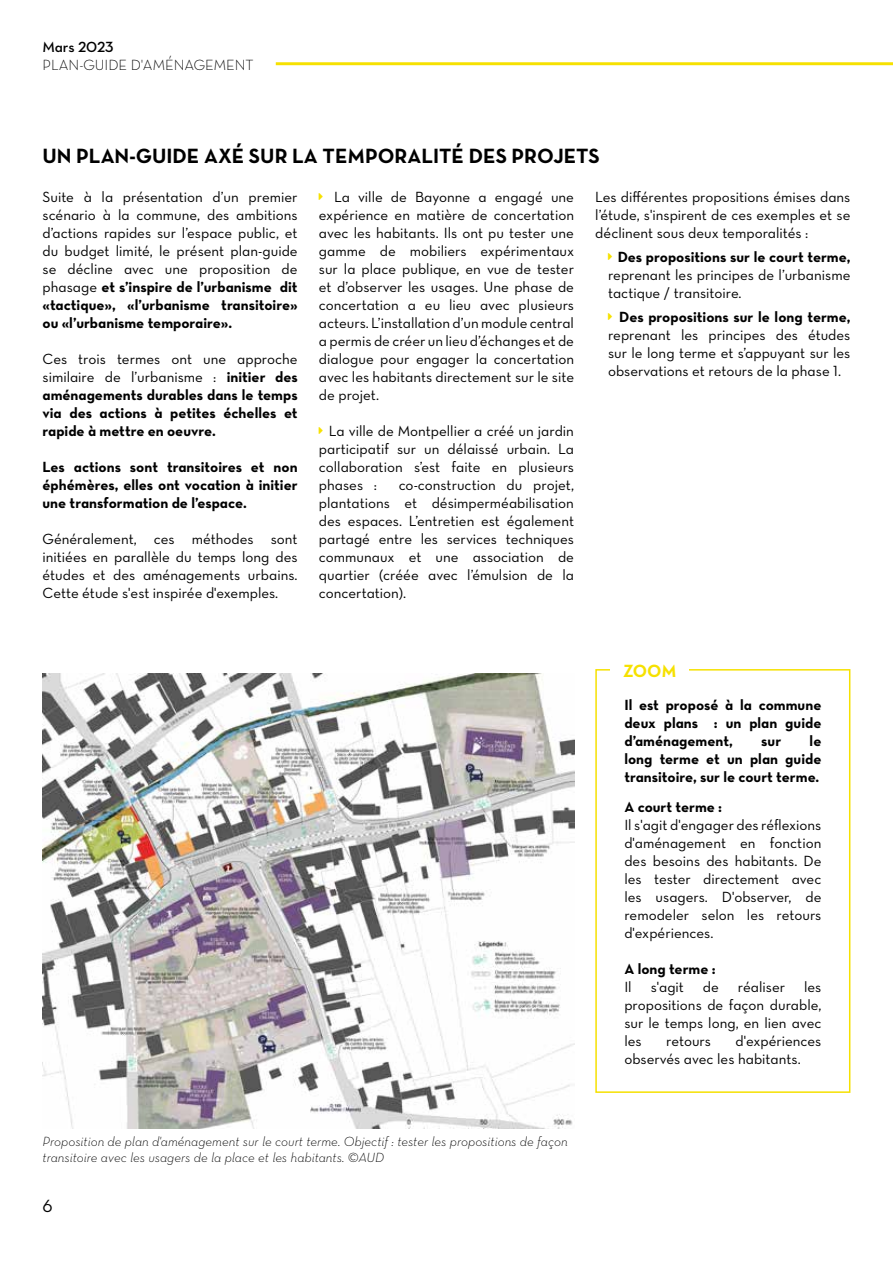
<style>
.page{position:relative;width:893px;height:1263px;background:#fff}
.page>*{position:absolute;margin:0;border:0;box-sizing:border-box;transform-origin:0 0}
.t1{font:21px "Neutra Text Bold Alt";color:#000}
.t2{font:18px "Neutra Text Bold Alt";color:#f6e100}
.t3{font:18px "Neutra Text Book Alt";color:#000}
.t4{font:15px/18px "Neutra Text Book Alt";color:#000;text-align:justify}
.t5{font:15px/18px "Neutra Text Bold Alt";color:#000;text-align:justify}
.t6{font:15px "Neutra Text Light Alt";color:#000}
.t7{font:15px "Neutra Text Demi Alt";letter-spacing:-.005em;color:#000}
.t8{font:13.5px/16.2px "Neutra Text Light Italic Alt";color:#000}
.s1{font-family:"Neutra Text Book Alt"}
.s2{font-family:"Neutra Text Bold Alt"}
.s3{color:#f6e100}
</style>
<div class="page">
<hr style="left:276px;top:62px;width:617px;height:3px;background:#f6e100">
<img style="left:43px;top:673px;width:531px;height:455px">
<div style="left:595px;top:669px;width:255px;height:424px;border:2px solid #f6e100"></div>
<div style="left:610px;top:660px;width:79px;height:20px;background:#fff"></div>
<p class="t7" style="left:43px;top:38px;width:73px">Mars 2023</p>
<p class="t6" style="left:43px;top:55px;width:213px">PLAN-GUIDE D'AMÉNAGEMENT</p>
<h1 class="t1" style="left:43px;top:143px;width:559px">UN PLAN-GUIDE AXÉ SUR LA TEMPORALITÉ DES PROJETS</h1>
<p class="t4" style="left:43px;top:187px;width:257px">Suite à la présentation d’un premier scénario à la commune, des ambitions d’actions rapides sur l’espace public, et du budget limité, le présent plan-guide se décline avec une proposition de</p>
<p class="t5" style="left:43px;top:277px;width:257px"><span class="s1">phasage</span> et s’inspire de l’urbanisme dit «tactique», «l’urbanisme transitoire» ou «l’urbanisme temporaire».</p>
<p class="t4" style="left:43px;top:349px;width:257px">Ces trois termes ont une approche similaire de l’urbanisme : <span class="s2">initier des</span></p>
<p class="t5" style="left:43px;top:385px;width:257px">aménagements durables dans le temps via des actions à petites échelles et rapide à mettre en oeuvre.</p>
<p class="t5" style="left:43px;top:457px;width:257px">Les actions sont transitoires et non éphémères, elles ont vocation à initier une transformation de l’espace.</p>
<p class="t4" style="left:43px;top:529px;width:257px">Généralement, ces méthodes sont initiées en parallèle du temps long des études et des aménagements urbains.<br>Cette étude s'est inspirée d'exemples.</p>
<p class="t4" style="left:319px;top:187px;width:257px"><span class="s3">★</span> La ville de Bayonne a engagé une expérience en matière de concertation avec les habitants. Ils ont pu tester une gamme de mobiliers expérimentaux sur la place publique, en vue de tester et d’observer les usages. Une phase de concertation a eu lieu avec plusieurs acteurs. L’installation d’un module central a permis de créer un lieu d’échanges et de dialogue pour engager la concertation avec les habitants directement sur le site de projet.</p>
<p class="t4" style="left:319px;top:421px;width:257px"><span class="s3">★</span> La ville de Montpellier a créé un jardin participatif sur un délaissé urbain. La collaboration s’est faite en plusieurs phases :</p>
<p class="t4" style="left:319px;top:475px;width:257px;text-indent:80px">co-construction du projet, plantations et désimperméabilisation des espaces. L’entretien est également partagé entre les services techniques communaux et une association de quartier (créée avec l’émulsion de la concertation).</p>
<p class="t4" style="left:595px;top:187px;width:257px">Les différentes propositions émises dans l’étude, s'inspirent de ces exemples et se déclinent sous deux temporalités :</p>
<p class="t5" style="left:608px;top:247px;width:244px"><span class="s3">★</span> Des propositions sur le court terme,</p>
<p class="t4" style="left:608px;top:265px;width:244px">reprenant les principes de l’urbanisme tactique / transitoire.</p>
<p class="t5" style="left:608px;top:307px;width:244px"><span class="s3">★</span> Des propositions sur le long terme,</p>
<p class="t4" style="left:608px;top:325px;width:244px">reprenant les principes des études sur le long terme et s’appuyant sur les observations et retours de la phase 1.</p>
<p class="t2" style="left:623px;top:659px;width:55px">ZOOM</p>
<p class="t5" style="left:624px;top:695px;width:199px">Il est proposé à la commune deux plans : un plan guide d’aménagement,</p>
<p class="t5" style="left:624px;top:731px;width:199px;text-indent:185px">le long terme et un plan guide transitoire, sur le court terme.</p>
<p class="t5" style="left:624px;top:797px;width:99px">A court terme :</p>
<p class="t4" style="left:624px;top:815px;width:199px">Il s'agit d'engager des réflexions d'aménagement en fonction des besoins des habitants. De les tester directement avec les usagers. D'observer, de remodeler selon les retours d'expériences.</p>
<p class="t5" style="left:624px;top:959px;width:93px">A long terme :</p>
<p class="t4" style="left:624px;top:977px;width:9px">Il</p>
<p class="t4" style="left:651px;top:977px;width:35px">s'agit</p>
<p class="t4" style="left:703px;top:977px;width:18px">de</p>
<p class="t4" style="left:738px;top:977px;width:49px">réaliser</p>
<p class="t5" style="left:761px;top:731px;width:21px">sur</p>
<p class="t4" style="left:624px;top:977px;width:199px;text-indent:180px">les propositions de façon durable, sur le temps long, en lien avec les</p>
<p class="t4" style="left:624px;top:1031px;width:199px;text-indent:111px">d'expériences observés avec les habitants.</p>
<p class="t4" style="left:666px;top:1031px;width:46px">retours</p>
<p class="t8" style="left:43px;top:1133px;width:527px">Proposition de plan d'aménagement sur le court terme. Objectif : tester les propositions de façon transitoire avec les usagers de la place et les habitants. ©AUD</p>
<p class="t3" style="left:43px;top:1195px;width:12px">6</p>
</div>
